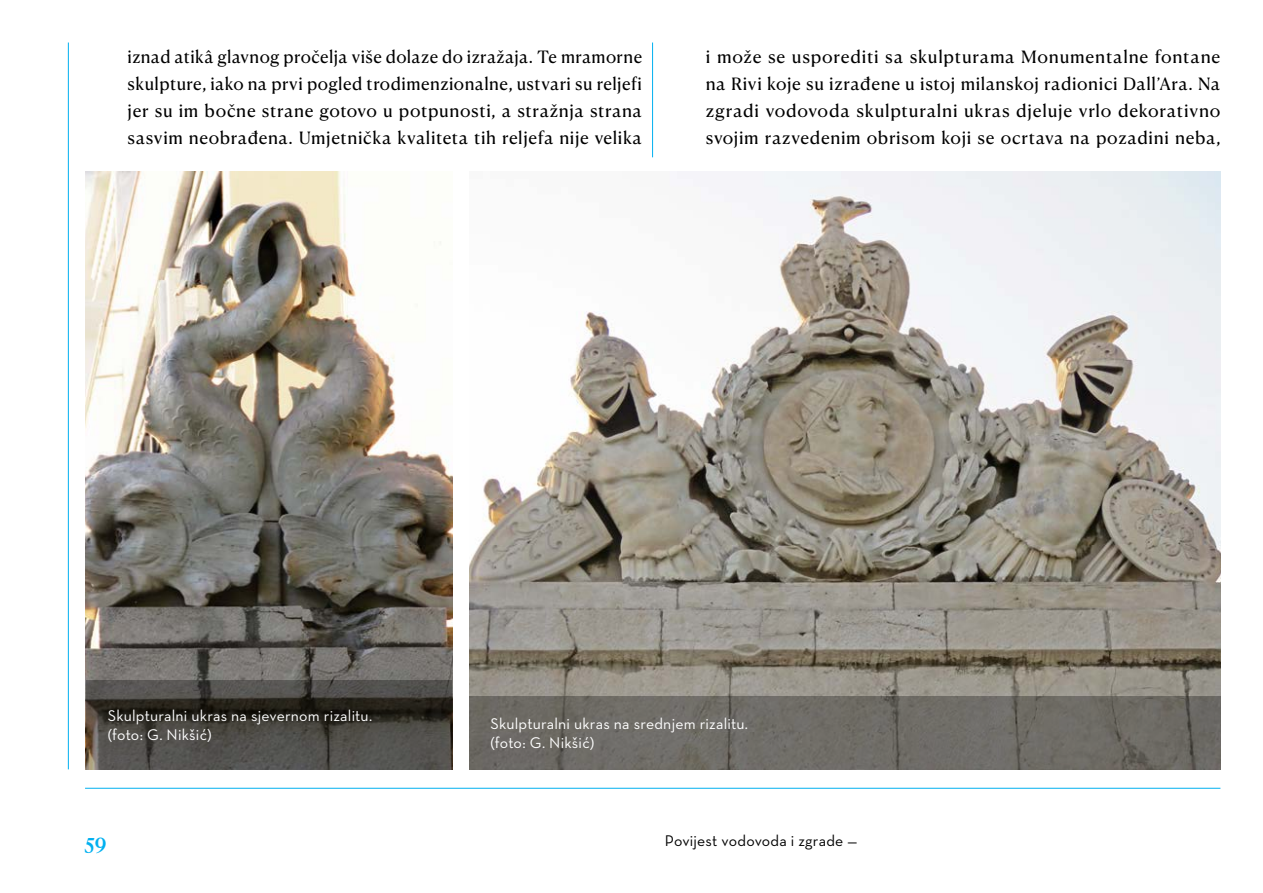
<style>
.page{position:relative;width:1263px;height:893px;background:#fff}
.page>*{position:absolute;margin:0;border:0;box-sizing:border-box;transform-origin:0 0}
.t1{font:500 19.5px "Canela Text";color:#00b0f0}
.t2{font:16.95px/27px "Canela Text";letter-spacing:.03em;color:#000;text-align:justify}
.t3{font:500 15.75px/19.5px "Neutra Text CE";letter-spacing:.015em;color:#fff}
.t4{font:500 15.75px "Neutra Text CE";letter-spacing:.015em;color:#000}
</style>
<div class="page">
<img style="left:469px;top:171px;width:751px;height:525px">
<img style="left:85px;top:171px;width:367px;height:598px">
<div style="left:469px;top:696px;width:751px;height:74px;background:#6e6c66"></div>
<svg style="left:87px;top:680px;width:365px;height:90px;background:#46433f"></svg>
<hr style="left:85px;top:788px;width:1135px;height:1px;background:#00b0f0">
<hr style="left:68px;top:43px;width:1px;height:726px;background:#00b0f0">
<hr style="left:652px;top:43px;width:1px;height:114px;background:#00b0f0">
<p class="t2" style="left:128px;top:41px;width:516px">iznad atikâ glavnog pročelja više dolaze do izražaja. Te mramorne skulpture, iako na prvi pogled trodimenzionalne, ustvari su reljefi jer su im bočne strane gotovo u potpunosti, a stražnja strana sasvim neobrađena. Umjetnička kvaliteta tih reljefa nije velika</p>
<p class="t2" style="left:706px;top:41px;width:516px">i može se usporediti sa skulpturama Monumentalne fontane na Rivi koje su izrađene u istoj milanskoj radionici Dall’Ara. Na zgradi vodovoda skulpturalni ukras djeluje vrlo dekorativno svojim razvedenim obrisom koji se ocrtava na pozadini neba,</p>
<p class="t3" style="left:108px;top:705px;width:266px">Skulpturalni ukras na sjevernom rizalitu. (foto: G. Nikšić)</p>
<p class="t3" style="left:490px;top:713px;width:259px">Skulpturalni ukras na srednjem rizalitu. (foto: G. Nikšić)</p>
<p class="t1" style="left:85px;top:823px;width:23px">59</p>
<p class="t4" style="left:665px;top:831px;width:194px">Povijest vodovoda i zgrade —</p>
</div>
